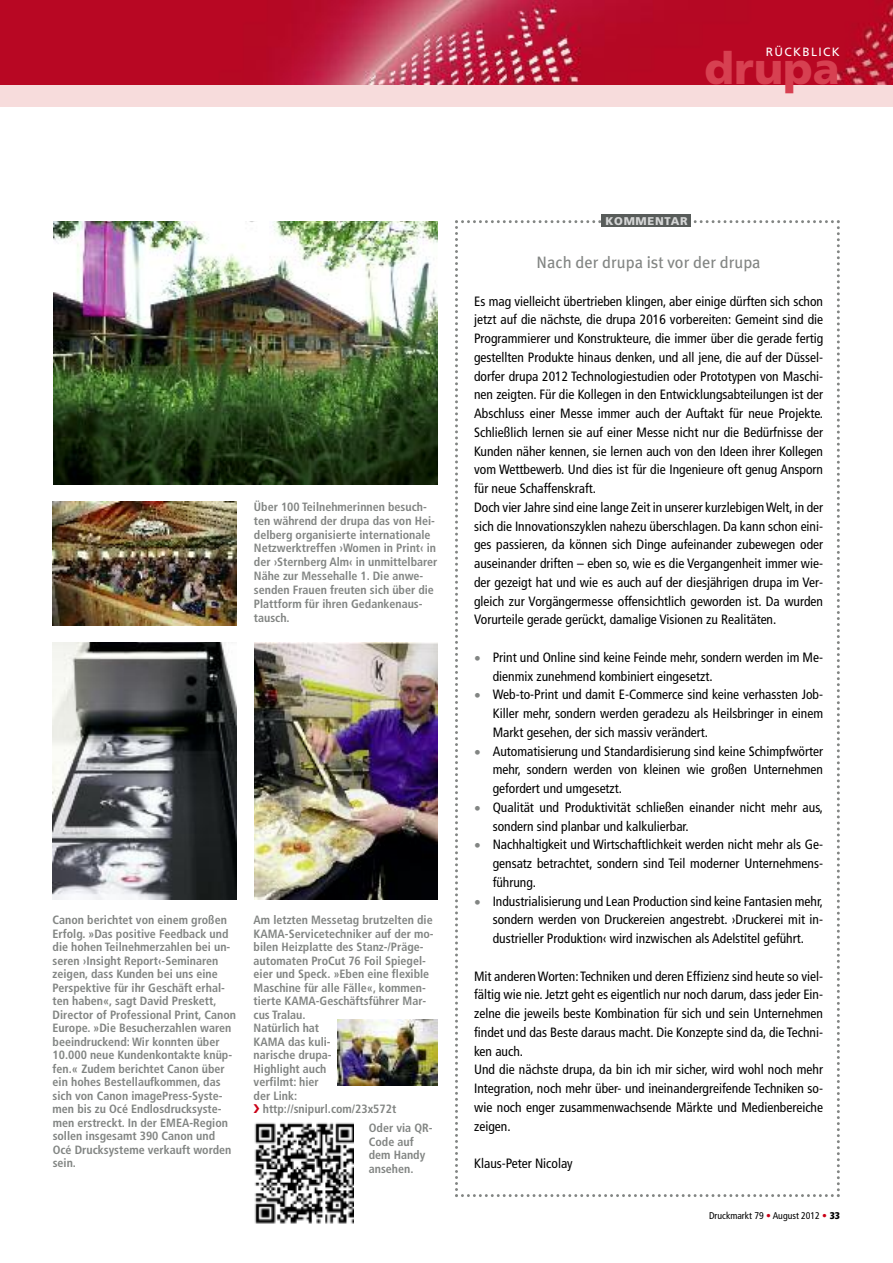
<style>
.page{position:relative;width:893px;height:1263px;background:#fff}
.page>*{position:absolute;margin:0;border:0;box-sizing:border-box;transform-origin:0 0}
.t1{font:900 44.25px "Frutiger CE";color:#d74051}
.t2{font:16.5px "Meta Plus";color:#828583}
.t3{font:condensed 13.5px/18.8px "Frutiger";color:#000}
.t4{font:condensed 13.5px "Frutiger";color:#828583}
.t5{font:700 condensed 12px/13.5px "Frutiger";color:#828583}
.t6{font:12px "Frutiger";letter-spacing:.11em;color:#fff}
.t7{font:900 11.25px "Frutiger";letter-spacing:.06em;color:#d5d6d6}
.t8{font:condensed 9.75px "Frutiger";color:#000}
.s1{font-weight:700;color:#ca0017}
.s2{font-weight:900}
</style>
<div class="page">
<img style="left:0;top:0;width:893px;height:85px">
<div style="left:0;top:85px;width:893px;height:21px;background:#f7dcdc"></div>
<svg style="left:455px;top:220px;width:385px;height:977px"></svg>
<div style="left:602px;top:215px;width:89px;height:12px;background:#585c5a"></div>
<div style="left:474px;top:653px;width:17px;height:293px;background:#fff"></div>
<img style="left:53px;top:502px;width:184px;height:123px">
<img style="left:53px;top:221px;width:385px;height:264px">
<img style="left:254px;top:643px;width:184px;height:256px">
<img style="left:337px;top:1020px;width:101px;height:66px">
<img style="left:254px;top:1122px;width:100px;height:102px">
<img style="left:53px;top:642px;width:184px;height:257px">
<p class="t6" style="left:766px;top:47px;width:75px">RÜCKBLICK</p>
<h1 class="t1" style="left:704px;top:51px;width:137px">drupa</h1>
<p class="t5" style="left:254px;top:501px;width:185px">Über 100 Teilnehmerinnen besuch&shy;ten während der drupa das von Hei&shy;delberg organisierte internationale<br>Netzwerktreffen ›Women in Print‹ in der ›Sternberg Alm‹ in unmittelbarer<br>Nähe zur Messehalle 1. Die anwe&shy;senden Frauen freuten sich über die<br>Plattform für ihren Gedankenaus&shy;tausch.</p>
<p class="t5" style="left:53px;top:914px;width:185px">Canon berichtet von einem großen<br>Erfolg. »Das positive Feedback und die hohen Teilnehmerzahlen bei un&shy;seren ›Insight Report‹-Seminaren zeigen, dass Kunden bei uns eine<br>Perspektive für ihr Geschäft erhal&shy;ten haben«, sagt David Preskett,<br>Director of Professional Print, Canon<br>Europe. »Die Besucherzahlen waren beeindruckend: Wir konnten über<br>10.000 neue Kundenkontakte knüp&shy;fen.« Zudem berichtet Canon über ein hohes Bestellaufkommen, das sich von Canon imagePress-Syste&shy;men bis zu Océ Endlosdrucksyste&shy;men erstreckt. In der EMEA-Region sollen insgesamt 390 Canon und<br>Océ Drucksysteme verkauft worden sein.</p>
<p class="t5" style="left:254px;top:914px;width:181px">Am letzten Messetag brutzelten die</p>
<p class="t5" style="left:254px;top:928px;width:182px">KAMA-Servicetechniker auf der mo-</p>
<p class="t5" style="left:254px;top:941px;width:172px">bilen Heizplatte des Stanz-/Präge-</p>
<p class="t5" style="left:254px;top:955px;width:174px">automaten ProCut 76 Foil Spiegel-</p>
<p class="t5" style="left:254px;top:968px;width:177px">eier und Speck. »Eben eine flexible</p>
<p class="t5" style="left:254px;top:982px;width:174px">Maschine für alle Fälle«, kommen-</p>
<p class="t5" style="left:254px;top:995px;width:174px">tierte KAMA-Geschäftsführer Mar-</p>
<p class="t5" style="left:254px;top:1009px;width:53px">cus Tralau.</p>
<p class="t5" style="left:254px;top:1022px;width:67px">Natürlich hat</p>
<p class="t5" style="left:254px;top:1036px;width:79px">KAMA das kuli-</p>
<p class="t5" style="left:254px;top:1049px;width:80px">narische drupa-</p>
<p class="t5" style="left:254px;top:1063px;width:74px">Highlight auch</p>
<p class="t5" style="left:254px;top:1076px;width:67px">verfilmt: hier</p>
<p class="t5" style="left:254px;top:1090px;width:45px">der Link:</p>
<p class="t5" style="left:263px;top:1103px;width:135px">http://snipurl.com/23x572t</p>
<p class="t5" style="left:369px;top:1122px;width:65px">Oder via QR-<br>Code auf dem Handy ansehen.</p>
<p class="t7" style="left:605px;top:216px;width:84px">KOMMENTAR</p>
<p class="t2" style="left:537px;top:253px;width:225px">Nach der drupa ist vor der drupa</p>
<p class="t3" style="left:474px;top:293px;width:351px">Es mag vielleicht übertrieben klingen, aber einige dürften sich schon jetzt auf die nächste, die drupa 2016 vorbereiten: Gemeint sind die Programmierer und Konstrukteure, die immer über die gerade fertig gestellten Produkte hinaus denken, und all jene, die auf der Düssel&shy;dorfer drupa 2012 Technologiestudien oder Prototypen von Maschi&shy;nen zeigten. Für die Kollegen in den Entwicklungsabteilungen ist der Abschluss einer Messe immer auch der Auftakt für neue Projekte.<br>Schließlich lernen sie auf einer Messe nicht nur die Bedürfnisse der Kunden näher kennen, sie lernen auch von den Ideen ihrer Kollegen vom Wettbewerb. Und dies ist für die Ingenieure oft genug Ansporn für neue Schaffenskraft.<br>Doch vier Jahre sind eine lange Zeit in unserer kurzlebigenWelt, in der sich die Innovationszyklen nahezu überschlagen. Da kann schon eini&shy;ges passieren, da können sich Dinge aufeinander zubewegen oder auseinander driften – eben so, wie es die Vergangenheit immer wie&shy;der gezeigt hat und wie es auch auf der diesjährigen drupa im Ver&shy;gleich zur Vorgängermesse offensichtlich geworden ist. Da wurden Vorurteile gerade gerückt, damalige Visionen zu Realitäten.</p>
<p class="t3" style="left:493px;top:649px;width:332px">Print und Online sind keine Feinde mehr, sondern werden im Me&shy;dienmix zunehmend kombiniert eingesetzt.<br>Web-to-Print und damit E-Commerce sind keine verhassten Job-Killer mehr, sondern werden geradezu als Heilsbringer in einem Markt gesehen, der sich massiv verändert.<br>Automatisierung und Standardisierung sind keine Schimpfwörter mehr, sondern werden von kleinen wie großen Unternehmen gefordert und umgesetzt.<br>Qualität und Produktivität schließen einander nicht mehr aus, sondern sind planbar und kalkulierbar.<br>Nachhaltigkeit und Wirtschaftlichkeit werden nicht mehr als Ge&shy;gensatz betrachtet, sondern sind Teil moderner Unternehmens&shy;führung.<br>Industrialisierung und Lean Production sind keine Fantasien mehr, sondern werden von Druckereien angestrebt. ›Druckerei mit in&shy;dustrieller Produktion‹ wird inzwischen als Adelstitel geführt.</p>
<p class="t3" style="left:474px;top:968px;width:351px">Mit anderenWorten:Techniken und deren Effizienz sind heute so viel&shy;fältig wie nie. Jetzt geht es eigentlich nur noch darum, dass jeder Ein&shy;zelne die jeweils beste Kombination für sich und sein Unternehmen findet und das Beste daraus macht. Die Konzepte sind da, die Techni&shy;ken auch.<br>Und die nächste drupa, da bin ich mir sicher, wird wohl noch mehr Integration, noch mehr über- und ineinandergreifende Techniken so&shy;wie noch enger zusammenwachsende Märkte und Medienbereiche zeigen.</p>
<p class="t3" style="left:474px;top:1155px;width:100px">Klaus-Peter Nicolay</p>
<p class="t4" style="left:474px;top:653px;width:8px">•</p>
<p class="t4" style="left:474px;top:690px;width:8px">•</p>
<p class="t4" style="left:474px;top:746px;width:8px">•</p>
<p class="t4" style="left:474px;top:803px;width:8px">•</p>
<p class="t4" style="left:474px;top:840px;width:8px">•</p>
<p class="t4" style="left:474px;top:896px;width:8px">•</p>
<p class="t8" style="left:709px;top:1212px;width:132px">Druckmarkt 79 <span class="s1">•</span> August 2012 <span class="s1">•</span> <span class="s2">33</span></p>
</div>
